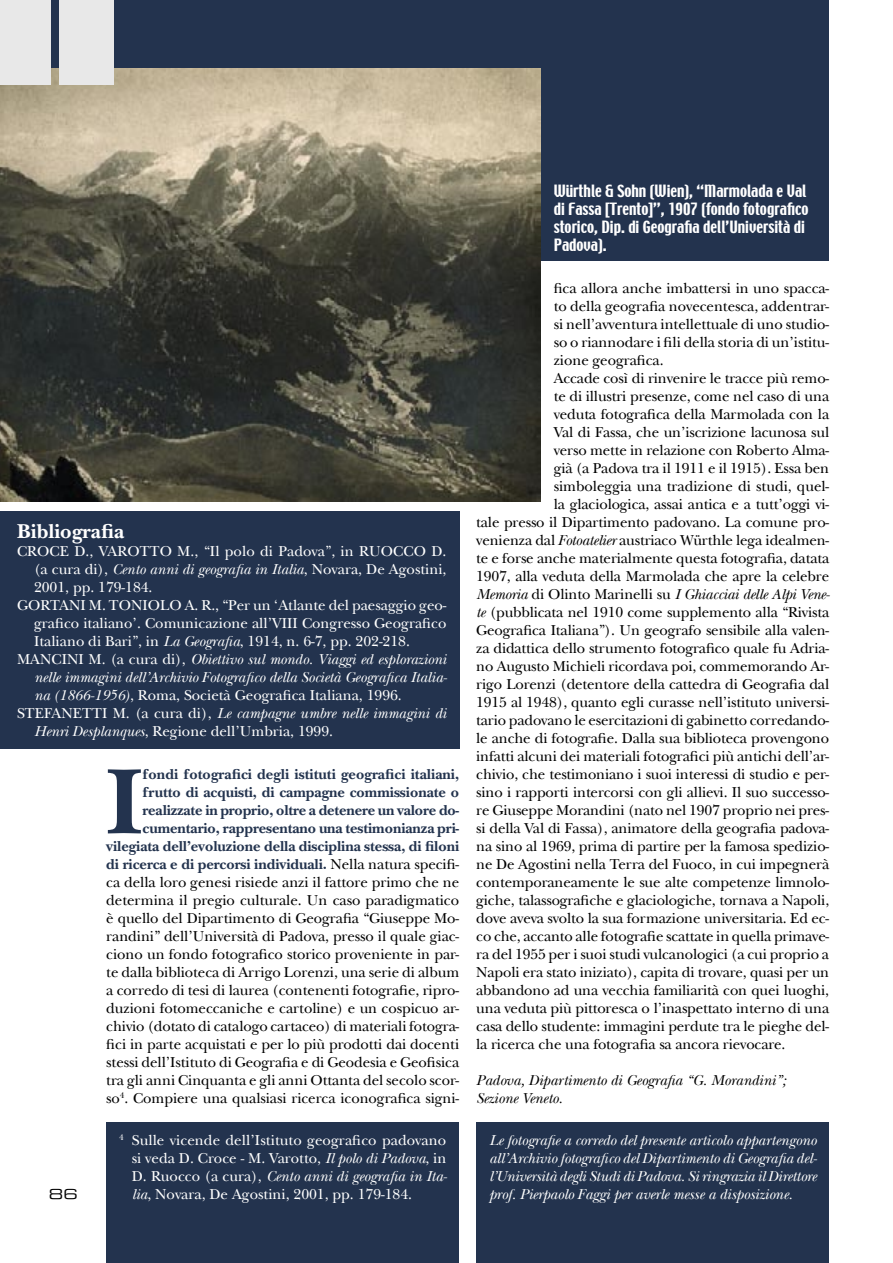
<style>
.page{position:relative;width:893px;height:1263px;background:#fff}
.page>*{position:absolute;margin:0;border:0;box-sizing:border-box;transform-origin:0 0}
.t1{font:700 96.75px "New Baskerville";color:#23334e}
.t2{font:700 21px "New Baskerville";color:#fff}
.t3{font:15px/18px "New Baskerville";letter-spacing:-.01em;color:#000;text-align:right}
.t4{font:15px/18px "New Baskerville";color:#fff;text-align:justify}
.t5{font:italic 15px/18px "New Baskerville";color:#fff;text-align:justify}
.t6{font:15px/18px "Techno";color:#fff}
.t7{font:italic 15px/18px "New Baskerville";color:#000}
.t8{font:13.5px "Eurostile Extended Two";color:#000;scale:1.11 1}
.s1{font-style:italic}
.s2{font-style:normal}
.s3{font-weight:700;color:#23334e}
</style>
<div class="page">
<div style="left:0;top:0;width:829px;height:261px;background:#23334e"></div>
<img style="left:0;top:68px;width:541px;height:434px">
<div style="left:0;top:511px;width:459px;height:238px;background:#23334e"></div>
<div style="left:106px;top:1122px;width:353px;height:141px;background:#23334e"></div>
<div style="left:0;top:0;width:51px;height:85px;background:#e8e8e8"></div>
<div style="left:60px;top:0;width:54px;height:85px;background:#e8e8e8"></div>
<div style="left:476px;top:1122px;width:353px;height:141px;background:#23334e"></div>
<h2 class="t2" style="left:17px;top:519px;width:109px">Bibliografia</h2>
<p class="t4" style="left:17px;top:542px;width:431px">CROCE D., VAROTTO M., “Il polo di Padova”, in RUOCCO D.</p>
<p class="t4" style="left:34px;top:560px;width:414px">(a cura di), <span class="s1">Cento anni di geografia in Italia</span>, Novara, De Agostini,</p>
<p class="t4" style="left:34px;top:578px;width:120px">2001, pp. 179-184.</p>
<p class="t4" style="left:17px;top:596px;width:431px">GORTANI M. TONIOLO A. R., “Per un ‘Atlante del paesaggio geo-</p>
<p class="t4" style="left:34px;top:614px;width:414px">grafico italiano’. Comunicazione all’VIII Congresso Geografico</p>
<p class="t4" style="left:34px;top:632px;width:377px">Italiano di Bari”, in <span class="s1">La Geografia</span>, 1914, n. 6-7, pp. 202-218.</p>
<p class="t5" style="left:17px;top:650px;width:431px"><span class="s2">MANCINI M. (a cura di),</span> Obiettivo sul mondo. Viaggi ed esplorazioni</p>
<p class="t5" style="left:34px;top:668px;width:415px">nelle immagini dell’Archivio Fotografico della Società Geografica Italia-</p>
<p class="t4" style="left:34px;top:686px;width:369px"><span class="s1">na (1866-1956)</span>, Roma, Società Geografica Italiana, 1996.</p>
<p class="t5" style="left:17px;top:704px;width:431px"><span class="s2">STEFANETTI M. (a cura di),</span> Le campagne umbre nelle immagini di</p>
<p class="t4" style="left:34px;top:722px;width:301px"><span class="s1">Henri Desplanques</span>, Regione dell’Umbria, 1999.</p>
<h1 class="t1" style="left:106px;top:744px;width:38px">I</h1>
<p class="t3" style="left:106px;top:765px;width:355px"><span class="s3">fondi fotografici degli istituti geografici italiani, frutto di acquisti, di campagne commissionate o realizzate in proprio, oltre a detenere un valore do&shy;cumentario, rappresentano una testimonianza pri&shy;vilegiata dell’evoluzione della disciplina stessa, di filoni di ricerca e di percorsi individuali.</span> Nella natura specifi&shy;ca della loro genesi risiede anzi il fattore primo che ne determina il pregio culturale. Un caso paradigmatico è quello del Dipartimento di Geografia “Giuseppe Mo&shy;randini” dell’Università di Padova, presso il quale giac&shy;ciono un fondo fotografico storico proveniente in par&shy;te dalla biblioteca di Arrigo Lorenzi, una serie di album a corredo di tesi di laurea (contenenti fotografie, ripro&shy;duzioni fotomeccaniche e cartoline) e un cospicuo ar&shy;chivio (dotato di catalogo cartaceo) di materiali fotogra&shy;fici in parte acquistati e per lo più prodotti dai docenti stessi dell’Istituto di Geografia e di Geodesia e Geofisica tra gli anni Cinquanta e gli anni Ottanta del secolo scor&shy;so<sup>4</sup>. Compiere una qualsiasi ricerca iconografica signi-</p>
<p class="t6" style="left:554px;top:183px;width:256px">Würthle &amp; Sohn (Wien), “Marmolada e Val di Fassa [Trento]”, 1907 (fondo fotografico storico, Dip. di Geografia dell’Università di Padova).</p>
<p class="t3" style="left:554px;top:279px;width:277px">fica allora anche imbattersi in uno spacca-</p>
<p class="t3" style="left:554px;top:297px;width:277px">to della geografia novecentesca, addentrar-</p>
<p class="t3" style="left:554px;top:315px;width:277px">si nell’avventura intellettuale di uno studio-</p>
<p class="t3" style="left:554px;top:333px;width:277px">so o riannodare i fili della storia di un’istitu-</p>
<p class="t3" style="left:554px;top:351px;width:111px">zione geografica.</p>
<p class="t3" style="left:554px;top:369px;width:277px">Accade così di rinvenire le tracce più remo-</p>
<p class="t3" style="left:554px;top:387px;width:277px">te di illustri presenze, come nel caso di una</p>
<p class="t3" style="left:554px;top:405px;width:277px">veduta fotografica della Marmolada con la</p>
<p class="t3" style="left:554px;top:423px;width:277px">Val di Fassa, che un’iscrizione lacunosa sul</p>
<p class="t3" style="left:554px;top:441px;width:277px">verso mette in relazione con Roberto Alma-</p>
<p class="t3" style="left:554px;top:459px;width:277px">già (a Padova tra il 1911 e il 1915). Essa ben</p>
<p class="t3" style="left:554px;top:477px;width:277px">simboleggia una tradizione di studi, quel-</p>
<p class="t3" style="left:554px;top:495px;width:277px">la glaciologica, assai antica e a tutt’oggi vi-</p>
<p class="t3" style="left:476px;top:513px;width:354px">tale presso il Dipartimento padovano. La comune pro-</p>
<p class="t3" style="left:476px;top:531px;width:354px">venienza dal <span class="s1">Fotoatelier</span> austriaco Würthle lega idealmen-</p>
<p class="t3" style="left:476px;top:549px;width:354px">te e forse anche materialmente questa fotografia, datata</p>
<p class="t3" style="left:476px;top:567px;width:354px">1907, alla veduta della Marmolada che apre la celebre</p>
<p class="t7" style="left:476px;top:585px;width:355px">Memoria <span class="s2">di Olinto Marinelli su</span> I Ghiacciai delle Alpi Vene-</p>
<p class="t3" style="left:476px;top:603px;width:354px"><span class="s1">te</span> (pubblicata nel 1910 come supplemento alla “Rivista</p>
<p class="t3" style="left:476px;top:621px;width:354px">Geografica Italiana”). Un geografo sensibile alla valen-</p>
<p class="t3" style="left:476px;top:639px;width:354px">za didattica dello strumento fotografico quale fu Adria-</p>
<p class="t3" style="left:476px;top:657px;width:354px">no Augusto Michieli ricordava poi, commemorando Ar-</p>
<p class="t3" style="left:476px;top:675px;width:354px">rigo Lorenzi (detentore della cattedra di Geografia dal</p>
<p class="t3" style="left:476px;top:693px;width:354px">1915 al 1948), quanto egli curasse nell’istituto universi-</p>
<p class="t3" style="left:476px;top:711px;width:354px">tario padovano le esercitazioni di gabinetto corredando-</p>
<p class="t3" style="left:476px;top:729px;width:354px">le anche di fotografie. Dalla sua biblioteca provengono</p>
<p class="t3" style="left:476px;top:747px;width:354px">infatti alcuni dei materiali fotografici più antichi dell’ar-</p>
<p class="t3" style="left:476px;top:765px;width:354px">chivio, che testimoniano i suoi interessi di studio e per-</p>
<p class="t3" style="left:476px;top:783px;width:354px">sino i rapporti intercorsi con gli allievi. Il suo successo-</p>
<p class="t3" style="left:476px;top:801px;width:354px">re Giuseppe Morandini (nato nel 1907 proprio nei pres-</p>
<p class="t3" style="left:476px;top:819px;width:354px">si della Val di Fassa), animatore della geografia padova-</p>
<p class="t3" style="left:476px;top:837px;width:354px">na sino al 1969, prima di partire per la famosa spedizio-</p>
<p class="t3" style="left:476px;top:855px;width:354px">ne De Agostini nella Terra del Fuoco, in cui impegnerà</p>
<p class="t3" style="left:476px;top:873px;width:354px">contemporaneamente le sue alte competenze limnolo-</p>
<p class="t3" style="left:476px;top:891px;width:354px">giche, talassografiche e glaciologiche, tornava a Napoli,</p>
<p class="t3" style="left:476px;top:909px;width:354px">dove aveva svolto la sua formazione universitaria. Ed ec-</p>
<p class="t3" style="left:476px;top:927px;width:354px">co che, accanto alle fotografie scattate in quella primave-</p>
<p class="t3" style="left:476px;top:945px;width:354px">ra del 1955 per i suoi studi vulcanologici (a cui proprio a</p>
<p class="t3" style="left:476px;top:963px;width:354px">Napoli era stato iniziato), capita di trovare, quasi per un</p>
<p class="t3" style="left:476px;top:981px;width:354px">abbandono ad una vecchia familiarità con quei luoghi,</p>
<p class="t3" style="left:476px;top:999px;width:354px">una veduta più pittoresca o l’inaspettato interno di una</p>
<p class="t3" style="left:476px;top:1017px;width:354px">casa dello studente: immagini perdute tra le pieghe del-</p>
<p class="t3" style="left:476px;top:1035px;width:311px">la ricerca che una fotografia sa ancora rievocare.</p>
<p class="t7" style="left:476px;top:1071px;width:311px">Padova, Dipartimento di Geografia “G. Morandini”;<br>Sezione Veneto.</p>
<p class="t8" style="left:49px;top:1185px;width:28px">86</p>
<p class="t4" style="left:132px;top:1131px;width:317px;text-indent:-13px"><sup>4</sup> Sulle vicende dell’Istituto geografico padovano si veda D. Croce - M. Varotto, <span class="s1">Il polo di Padova</span>, in D. Ruocco (a cura), <span class="s1">Cento anni di geografia in Ita&shy;lia</span>, Novara, De Agostini, 2001, pp. 179-184.</p>
<p class="t5" style="left:489px;top:1131px;width:330px">Le fotografie a corredo del presente articolo appartengono all’Archivio fotografico del Dipartimento di Geografia del&shy;l’Università degli Studi di Padova. Si ringrazia il Direttore prof. Pierpaolo Faggi per averle messe a disposizione.</p>
</div>
